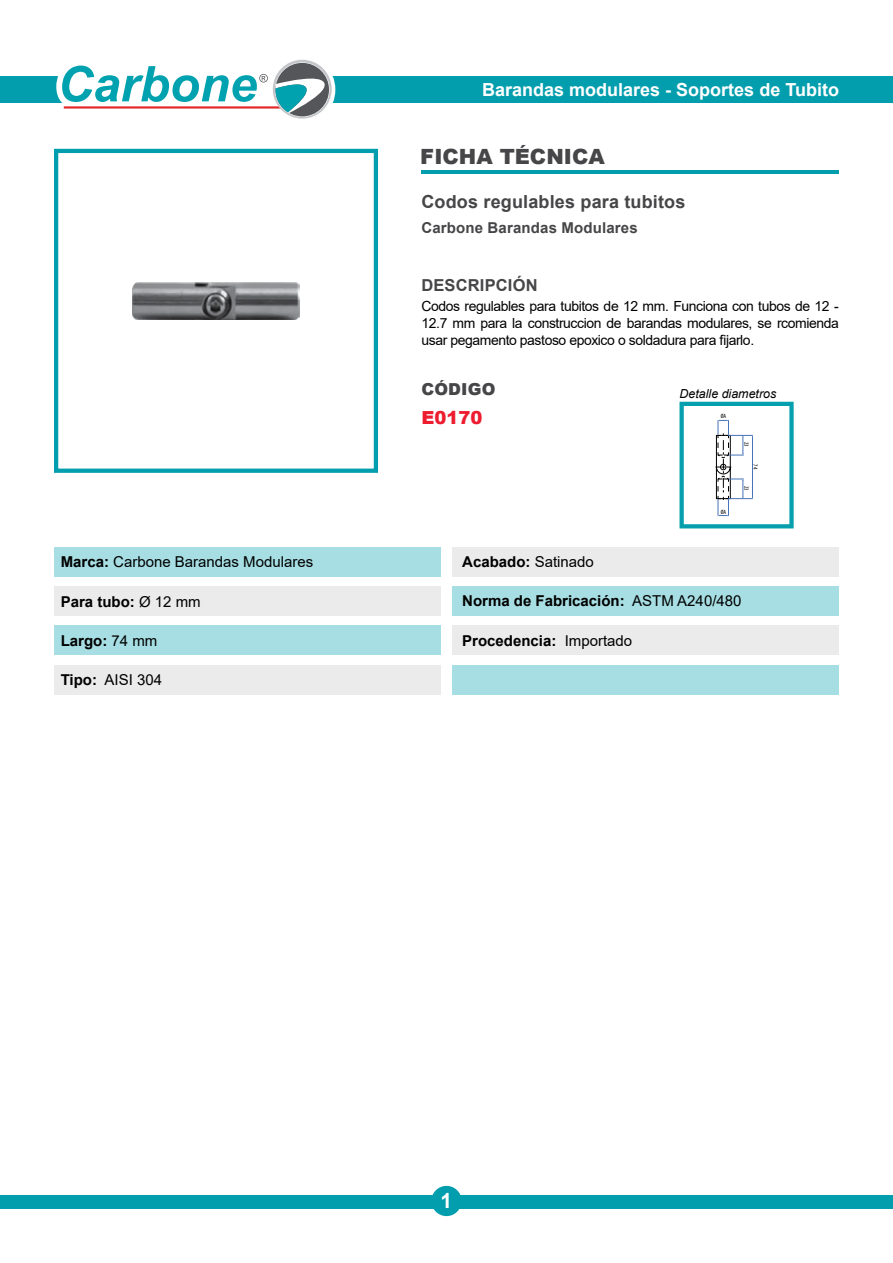
<style>
.page{position:relative;width:893px;height:1263px;background:#fff}
.page>*{position:absolute;margin:0;border:0;box-sizing:border-box;transform-origin:0 0}
.t1{font:900 21px "Arial";color:#464547}
.t2{font:700 21px "Arial";color:#fff}
.t3{font:700 18px "Arial";color:#fff}
.t4{font:700 18px "Arial";letter-spacing:.01em;color:#464547}
.t5{font:900 18px "Arial";color:#ed1c2e}
.t6{font:700 16.5px "Arial";letter-spacing:.01em;color:#464547}
.t7{font:900 16.5px "Arial";letter-spacing:.01em;color:#464547}
.t8{font:700 15px "Arial";color:#000}
.t9{font:15px "Arial";color:#000}
.t10{font:700 15px "Arial";letter-spacing:.01em;color:#464547}
.t11{font:13.95px/16.8px "Arial";letter-spacing:-.03em;color:#000;text-align:justify}
.t12{font:italic 12.45px "Arial";color:#000}
.t13{font:condensed 6.15px "Myriad Pro";color:#000}
.s1{font-weight:700}
.s2{font-weight:400}
</style>
<div class="page">
<div style="left:0;top:77px;width:62px;height:26px;background:#039ead"></div>
<div style="left:303px;top:77px;width:590px;height:26px;background:#039ead"></div>
<div style="left:264px;top:54px;width:71px;height:71px;border:12px solid #fff;border-radius:50%"></div>
<svg style="left:273px;top:60px;width:59px;height:59px"></svg>
<svg style="left:47px;top:54px;width:282px;height:63px"></svg>
<hr style="left:421px;top:171px;width:418px;height:3px;background:#039ead">
<div style="left:0;top:1195px;width:893px;height:14px;background:#039ead"></div>
<div style="left:431px;top:1186px;width:31px;height:30px;background:#039ead;border-radius:50%"></div>
<div style="left:54px;top:547px;width:387px;height:30px;background:#a6dee3"></div>
<div style="left:452px;top:547px;width:387px;height:30px;background:#ebebeb"></div>
<div style="left:54px;top:586px;width:387px;height:30px;background:#ebebeb"></div>
<div style="left:452px;top:586px;width:387px;height:30px;background:#a6dee3"></div>
<div style="left:54px;top:626px;width:387px;height:29px;background:#a6dee3"></div>
<div style="left:452px;top:626px;width:387px;height:29px;background:#ebebeb"></div>
<div style="left:54px;top:665px;width:387px;height:29px;background:#ebebeb"></div>
<div style="left:452px;top:665px;width:387px;height:29px;background:#a6dee3"></div>
<div style="left:54px;top:149px;width:324px;height:324px;border:4px solid #039ead"></div>
<div style="left:679px;top:402px;width:115px;height:126px;border:4px solid #069fad"></div>
<img style="left:133px;top:283px;width:166px;height:36px">
<svg style="left:715px;top:420px;width:38px;height:96px"></svg>
<p class="t3" style="left:482px;top:77px;width:358px">Barandas modulares - Soportes de Tubito</p>
<h1 class="t1" style="left:420px;top:141px;width:186px">FICHA TÉCNICA</h1>
<p class="t4" style="left:421px;top:189px;width:266px">Codos regulables para tubitos</p>
<p class="t10" style="left:421px;top:217px;width:218px">Carbone Barandas Modulares</p>
<p class="t6" style="left:421px;top:274px;width:118px">DESCRIPCIÓN</p>
<p class="t11" style="left:421px;top:298px;width:419px">Codos regulables para tubitos de 12 mm. Funciona con tubos de 12 - 12.7 mm para la construccion de barandas modulares, se rcomienda usar pegamento pastoso epoxico o soldadura para fijarlo.</p>
<p class="t7" style="left:421px;top:377px;width:76px">CÓDIGO</p>
<p class="t12" style="left:679px;top:386px;width:98px">Detalle diametros</p>
<p class="t5" style="left:421px;top:404px;width:63px">E0170</p>
<p class="t13" style="left:721px;top:413px;width:7px">ØA</p>
<p class="t13" style="left:750px;top:442px;width:6px;rotate:90deg">23</p>
<p class="t13" style="left:759px;top:464px;width:6px;rotate:90deg">74</p>
<p class="t13" style="left:750px;top:486px;width:6px;rotate:90deg">23</p>
<p class="t13" style="left:721px;top:508px;width:7px">ØA</p>
<p class="t9" style="left:61px;top:552px;width:254px"><span class="s1">Marca:</span> Carbone Barandas Modulares</p>
<p class="t8" style="left:462px;top:551px;width:133px">Acabado: <span class="s2">Satinado</span></p>
<p class="t8" style="left:61px;top:591px;width:142px">Para tubo: <span class="s2">Ø 12 mm</span></p>
<p class="t8" style="left:462px;top:590px;width:281px">Norma de Fabricación: <span class="s2">ASTM A240/480</span></p>
<p class="t8" style="left:61px;top:630px;width:98px">Largo: <span class="s2">74 mm</span></p>
<p class="t8" style="left:462px;top:630px;width:172px">Procedencia: <span class="s2">Importado</span></p>
<p class="t9" style="left:61px;top:669px;width:103px"><span class="s1">Tipo:</span> AISI 304</p>
<h1 class="t2" style="left:441px;top:1186px;width:13px">1</h1>
</div>
